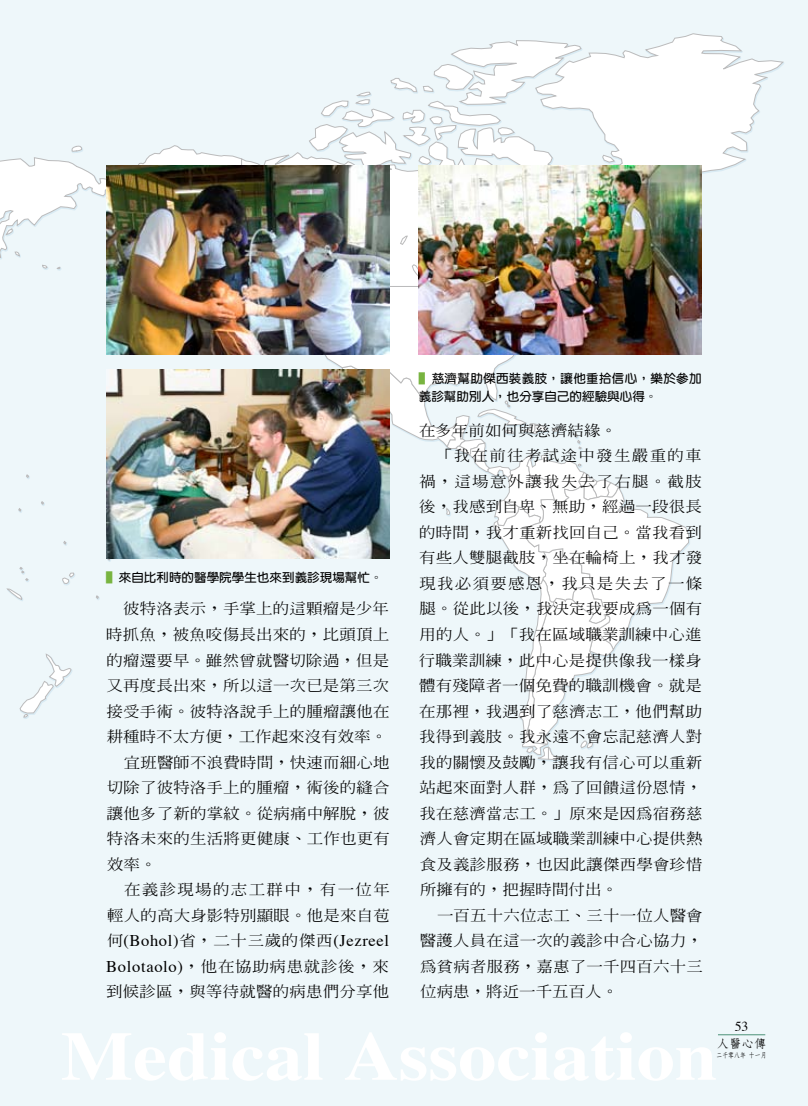
<style>
.page{position:relative;width:808px;height:1106px;background:#e8f4f8}
.page>*{position:absolute;margin:0;border:0;box-sizing:border-box;transform-origin:0 0}
.t1{font:16.35px "Times";letter-spacing:.04em;color:#000}
.t2{font:500 14.85px/25.5px "Inn Ming";letter-spacing:.01em;color:#000;scale:1.11 1}
.t3{font:500 14.85px "Inn Ming";letter-spacing:.075em;color:#000;scale:1.11 1}
.t4{font:500 14.85px "Inn Ming";letter-spacing:.08em;color:#000;scale:1.11 1}
.t5{font:13.65px "Times";color:#000}
.t6{font:700 12.15px/18px "Yen Round";letter-spacing:.025em;color:#000}
.t7{font:700 12.15px "Yen Round";color:#000}
.t8{font:700 11.7px "Nan Sung";color:#000;scale:1.05 1}
.t9{font:700 7.2px "Nan Sung";color:#000;scale:.82 1}
.s1{color:#78b440}
.s2{font-family:"Inn Ming";font-weight:500;font-size:14.85px}
.s3{font-family:"Times";font-weight:400;font-size:16.35px}
</style>
<div class="page">
<svg style="left:19px;top:654px;width:53px;height:65px"></svg>
<svg style="left:18px;top:508px;width:4px;height:5px"></svg>
<svg style="left:41px;top:501px;width:4px;height:5px"></svg>
<svg style="left:26px;top:474px;width:4px;height:5px"></svg>
<svg style="left:96px;top:595px;width:4px;height:5px"></svg>
<svg style="left:106px;top:558px;width:7px;height:4px"></svg>
<svg style="left:63px;top:541px;width:4px;height:5px"></svg>
<svg style="left:6px;top:567px;width:23px;height:34px"></svg>
<svg style="left:62px;top:572px;width:13px;height:13px"></svg>
<svg style="left:536px;top:34px;width:247px;height:140px"></svg>
<svg style="left:615px;top:154px;width:4px;height:11px"></svg>
<svg style="left:309px;top:323px;width:382px;height:438px"></svg>
<svg style="left:292px;top:41px;width:323px;height:282px"></svg>
<svg style="left:0;top:145px;width:292px;height:125px"></svg>
<hr style="left:718px;top:1034px;width:47px;height:1px;background:#55977f">
<img style="left:106px;top:166px;width:283px;height:188px">
<img style="left:106px;top:370px;width:283px;height:188px">
<img style="left:419px;top:166px;width:283px;height:188px">
<p class="t7" style="left:106px;top:571px;width:278px"><span class="s1">▌</span>來自比利時的醫學院學生也來到義診現場幫忙。</p>
<p class="t2" style="left:123px;top:596px;width:241px">彼特洛表示，手掌上的這顆瘤是少年</p>
<p class="t2" style="left:106px;top:621px;width:256px">時抓魚，被魚咬傷長出來的，比頭頂上</p>
<p class="t2" style="left:106px;top:647px;width:256px">的瘤還要早。雖然曾就醫切除過，但是</p>
<p class="t2" style="left:107px;top:672px;width:256px">又再度長出來，所以這一次已是第三次</p>
<p class="t2" style="left:107px;top:698px;width:256px">接受手術。彼特洛說手上的腫瘤讓他在</p>
<p class="t2" style="left:107px;top:723px;width:254px">耕種時不太方便，工作起來沒有效率。</p>
<p class="t2" style="left:124px;top:749px;width:241px">宜班醫師不浪費時間，快速而細心地</p>
<p class="t2" style="left:107px;top:774px;width:256px">切除了彼特洛手上的腫瘤，術後的縫合</p>
<p class="t2" style="left:107px;top:800px;width:256px">讓他多了新的掌紋。從病痛中解脫，彼</p>
<p class="t2" style="left:107px;top:825px;width:256px">特洛未來的生活將更健康、工作也更有</p>
<p class="t2" style="left:107px;top:851px;width:46px">效率。</p>
<p class="t4" style="left:124px;top:882px;width:241px">在義診現場的志工群中，有一位年</p>
<p class="t2" style="left:107px;top:902px;width:256px">輕人的高大身影特別顯眼。他是來自苞</p>
<p class="t1" style="left:107px;top:925px;width:283px"><span class="s2">何</span>(Bohol)<span class="s2">省，二十三歲的傑西</span>(Jezreel</p>
<p class="t2" style="left:106px;top:953px;width:256px"><span class="s3">Bolotaolo)</span>，他在協助病患就診後，來到候診區，與等待就醫的病患們分享他</p>
<p class="t6" style="left:419px;top:369px;width:284px"><span class="s1">▌</span>慈濟幫助傑西裝義肢，讓他重拾信心，樂於參加義診幫助別人，也分享自己的經驗與心得。</p>
<p class="t2" style="left:419px;top:417px;width:180px">在多年前如何與慈濟結緣。</p>
<p class="t4" style="left:436px;top:448px;width:241px">「我在前往考試途中發生嚴重的車</p>
<p class="t3" style="left:419px;top:474px;width:256px">禍，這場意外讓我失去了右腿。截肢</p>
<p class="t2" style="left:419px;top:494px;width:256px">後，我感到自卑、無助，經過一段很長</p>
<p class="t2" style="left:419px;top:519px;width:256px">的時間，我才重新找回自己。當我看到</p>
<p class="t2" style="left:419px;top:545px;width:256px">有些人雙腿截肢，坐在輪椅上，我才發</p>
<p class="t3" style="left:419px;top:576px;width:256px">現我必須要感恩，我只是失去了一條</p>
<p class="t2" style="left:419px;top:596px;width:256px">腿。從此以後，我決定我要成為一個有</p>
<p class="t2" style="left:420px;top:621px;width:256px">用的人。」「我在區域職業訓練中心進</p>
<p class="t2" style="left:419px;top:647px;width:256px">行職業訓練，此中心是提供像我一樣身</p>
<p class="t2" style="left:419px;top:672px;width:256px">體有殘障者一個免費的職訓機會。就是</p>
<p class="t2" style="left:419px;top:698px;width:256px">在那裡，我遇到了慈濟志工，他們幫助</p>
<p class="t2" style="left:419px;top:723px;width:256px">我得到義肢。我永遠不會忘記慈濟人對</p>
<p class="t2" style="left:419px;top:749px;width:256px">我的關懷及鼓勵，讓我有信心可以重新</p>
<p class="t2" style="left:419px;top:774px;width:256px">站起來面對人群，為了回饋這份恩情，</p>
<p class="t2" style="left:420px;top:800px;width:256px">我在慈濟當志工。」原來是因為宿務慈</p>
<p class="t2" style="left:420px;top:825px;width:256px">濟人會定期在區域職業訓練中心提供熱</p>
<p class="t2" style="left:420px;top:851px;width:256px">食及義診服務，也因此讓傑西學會珍惜</p>
<p class="t2" style="left:420px;top:876px;width:180px">所擁有的，把握時間付出。</p>
<p class="t2" style="left:437px;top:902px;width:241px">一百五十六位志工、三十一位人醫會</p>
<p class="t2" style="left:420px;top:927px;width:256px">醫護人員在這一次的義診中合心協力，</p>
<p class="t2" style="left:420px;top:953px;width:256px">為貧病者服務，嘉惠了一千四百六十三</p>
<p class="t2" style="left:420px;top:978px;width:180px">位病患，將近一千五百人。</p>
<p class="t5" style="left:735px;top:1013px;width:15px">53</p>
<p class="t8" style="left:717px;top:1037px;width:49px">人醫心傳</p>
<p class="t9" style="left:716px;top:1051px;width:63px">二千零八年 十一月</p>
</div>
